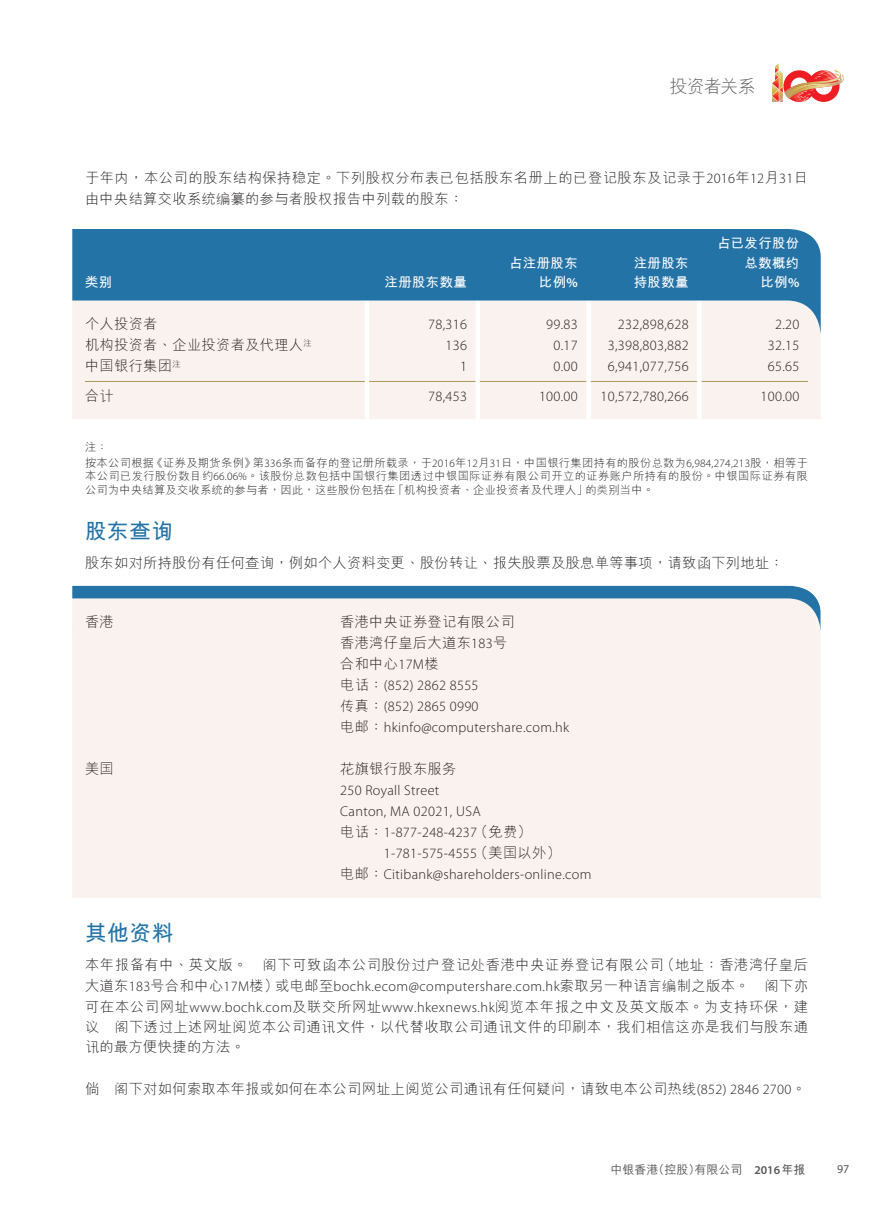
<style>
.page{position:relative;width:893px;height:1212px;background:#fff}
.page>*{position:absolute;margin:0;border:0;box-sizing:border-box;transform-origin:0 0}
.t1{font:700 21.75px "M Hei HKS";letter-spacing:.02em;color:#2473a7}
.t2{font:300 18px "M Hei HKS";letter-spacing:-.055em;color:#57585a}
.t3{font:300 14.25px/21px "Myriad Pro";letter-spacing:.02em;color:#231f20}
.t4{font:300 14.25px/21px "M Hei HKS";letter-spacing:.02em;color:#231f20}
.t5{font:300 14.25px/21px "M Hei HKS";letter-spacing:.04em;color:#231f20}
.t6{font:300 14.25px "M Hei HKS";letter-spacing:.045em;color:#231f20}
.t7{font:700 13.5px/19.5px "M Hei HKS";letter-spacing:.02em;color:#fff;text-align:right}
.t8{font:500 12px "M Hei HKS";color:#57585a}
.t9{font:12px "Myriad Pro";color:#57585a}
.t10{font:300 11.25px/15.6px "M Hei HKS";letter-spacing:.03em;color:#231f20}
.s1{font-family:"Myriad Pro"}
.s2{font-family:"Myriad Pro";font-weight:600}
.s3{font-family:"M Hei HKS"}
.s4{font-weight:700}
</style>
<div class="page">
<svg style="left:772px;top:63px;width:72px;height:39px"></svg>
<div style="left:72px;top:335px;width:749px;height:84px;background:#faf2ee"></div>
<svg style="left:72px;top:229px;width:749px;height:106px;background:#699cbe"></svg>
<hr style="left:85px;top:381px;width:280px;height:1px;background:#ab9756">
<hr style="left:369px;top:381px;width:106px;height:1px;background:#ab9756">
<hr style="left:480px;top:381px;width:106px;height:1px;background:#ab9756">
<hr style="left:591px;top:381px;width:106px;height:1px;background:#ab9756">
<hr style="left:702px;top:381px;width:106px;height:1px;background:#ab9756">
<div style="left:72px;top:632px;width:749px;height:266px;background:#faf2ee"></div>
<svg style="left:72px;top:586px;width:749px;height:46px;background:#bfcfda"></svg>
<p class="t2" style="left:670px;top:73px;width:87px">投資者關係</p>
<p class="t5" style="left:85px;top:167px;width:724px">於年內，本公司的股東結構保持穩定。下列股權分佈表已包括股東名冊上的已登記股東及記錄於<span class="s1">2016</span>年<span class="s1">12</span>月<span class="s1">31</span>日由中央結算交收系統編纂的參與者股權報告中列載的股東：</p>
<p class="t7" style="left:85px;top:271px;width:29px">類別</p>
<p class="t7" style="left:385px;top:271px;width:84px">註冊股東數量</p>
<p class="t7" style="left:509px;top:252px;width:70px">佔註冊股東比例<span class="s2">%</span></p>
<p class="t7" style="left:634px;top:252px;width:56px;text-align:left">註冊股東持股數量</p>
<p class="t7" style="left:717px;top:232px;width:84px">佔已發行股份總數概約<br>比例<span class="s2">%</span></p>
<p class="t4" style="left:85px;top:313px;width:74px">個人投資者</p>
<p class="t3" style="left:428px;top:314px;width:40px">78,316</p>
<p class="t3" style="left:546px;top:314px;width:33px">99.83</p>
<p class="t3" style="left:618px;top:314px;width:72px">232,898,628</p>
<p class="t3" style="left:775px;top:314px;width:26px">2.20</p>
<p class="t4" style="left:85px;top:334px;width:228px">機構投資者、企業投資者及代理人<sup>註</sup></p>
<p class="t3" style="left:445px;top:335px;width:23px">136</p>
<p class="t3" style="left:553px;top:335px;width:26px">0.17</p>
<p class="t3" style="left:608px;top:335px;width:82px">3,398,803,882</p>
<p class="t3" style="left:768px;top:335px;width:33px">32.15</p>
<p class="t4" style="left:85px;top:355px;width:97px">中國銀行集團<sup>註</sup></p>
<p class="t3" style="left:460px;top:356px;width:8px">1</p>
<p class="t3" style="left:553px;top:356px;width:26px">0.00</p>
<p class="t3" style="left:608px;top:356px;width:82px">6,941,077,756</p>
<p class="t3" style="left:768px;top:356px;width:33px">65.65</p>
<p class="t4" style="left:85px;top:385px;width:30px">合計</p>
<p class="t3" style="left:428px;top:386px;width:40px">78,453</p>
<p class="t3" style="left:539px;top:386px;width:40px">100.00</p>
<p class="t3" style="left:601px;top:386px;width:90px">10,572,780,266</p>
<p class="t3" style="left:761px;top:386px;width:40px">100.00</p>
<p class="t10" style="left:85px;top:439px;width:724px">註：<br>按本公司根據《證券及期貨條例》第<span class="s1">336</span>條而備存的登記冊所載錄，於<span class="s1">2016</span>年<span class="s1">12</span>月<span class="s1">31</span>日，中國銀行集團持有的股份總數為<span class="s1">6,984,274,213</span>股，相等於</p>
<p class="t10" style="left:85px;top:469px;width:724px;line-height:13.5px">本公司已發行股份數目約<span class="s1">66.06%</span>。該股份總數包括中國銀行集團透過中銀國際證券有限公司開立的證券賬戶所持有的股份。中銀國際證券有限公司為中央結算及交收系統的參與者，因此，這些股份包括在「機構投資者、企業投資者及代理人」的類別當中。</p>
<h1 class="t1" style="left:85px;top:515px;width:90px">股東查詢</h1>
<p class="t4" style="left:85px;top:552px;width:700px">股東如對所持股份有任何查詢，例如個人資料變更、股份轉讓、報失股票及股息單等事項，請致函下列地址：</p>
<p class="t4" style="left:85px;top:611px;width:30px">香港</p>
<p class="t4" style="left:340px;top:611px;width:176px">香港中央證券登記有限公司香港灣仔皇后大道東<span class="s1">183</span>號合和中心<span class="s1">17M</span>樓</p>
<p class="t3" style="left:340px;top:675px;width:230px"><span class="s3">電話：</span>(852) 2862 8555<br><span class="s3">傳真：</span>(852) 2865 0990<br><span class="s3">電郵：</span>hkinfo@computershare.com.hk</p>
<p class="t4" style="left:85px;top:758px;width:30px">美國</p>
<p class="t4" style="left:340px;top:758px;width:118px">花旗銀行股東服務</p>
<p class="t3" style="left:340px;top:780px;width:101px">250 Royall Street</p>
<p class="t3" style="left:340px;top:801px;width:142px">Canton, MA 02021, USA</p>
<p class="t3" style="left:340px;top:822px;width:193px"><span class="s3">電話：</span>1-877-248-4237<span class="s3">（免費）</span></p>
<p class="t3" style="left:384px;top:843px;width:179px">1-781-575-4555<span class="s3">（美國以外）</span></p>
<p class="t3" style="left:340px;top:864px;width:253px"><span class="s3">電郵：</span>Citibank@shareholders-online.com</p>
<h1 class="t1" style="left:85px;top:917px;width:90px">其他資料</h1>
<p class="t6" style="left:85px;top:955px;width:724px">本年報備有中、英文版。 閣下可致函本公司股份過戶登記處香港中央證券登記有限公司（地址：香港灣仔皇后</p>
<p class="t3" style="left:85px;top:976px;width:724px"><span class="s3">大道東</span>183<span class="s3">號合和中心</span>17M<span class="s3">樓）或電郵至</span>bochk.ecom@computershare.com.hk<span class="s3">索取另一種語言編製之版本。 閣下亦</span></p>
<p class="t4" style="left:85px;top:996px;width:724px;line-height:20.1px;text-align:justify">可在本公司網址<span class="s1">www.bochk.com</span>及聯交所網址<span class="s1">www.hkexnews.hk</span>閱覽本年報之中文及英文版本。為支持環保，建議 閣下透過上述網址閱覽本公司通訊文件，以代替收取公司通訊文件的印刷本，我們相信這亦是我們與股東通訊的最方便快捷的方法。</p>
<p class="t4" style="left:85px;top:1077px;width:722px">倘 閣下對如何索取本年報或如何在本公司網址上閱覽公司通訊有任何疑問，請致電本公司熱線<span class="s1">(852) 2846 2700</span>。</p>
<p class="t8" style="left:610px;top:1160px;width:196px">中銀香港（控股）有限公司 <span class="s2">2016</span><span class="s4">年報</span></p>
<p class="t9" style="left:837px;top:1161px;width:14px">97</p>
</div>
